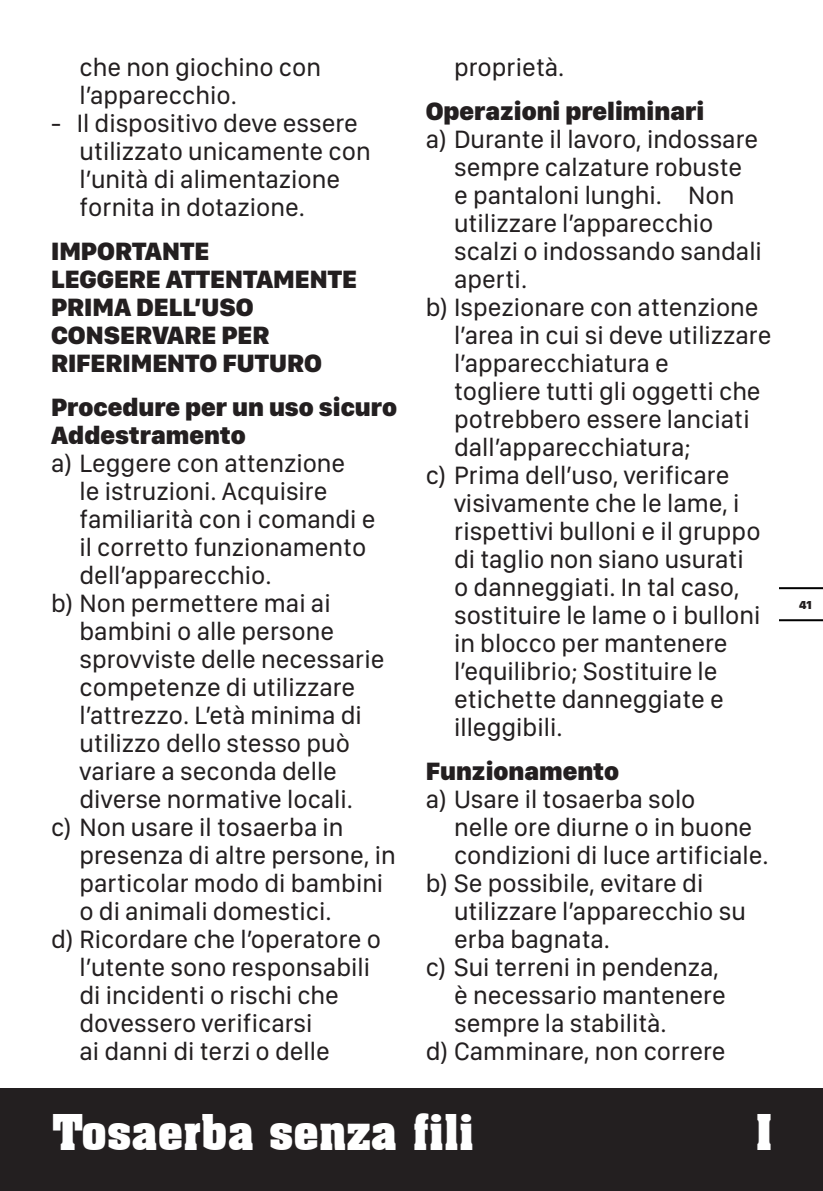
<style>
.page{position:relative;width:823px;height:1191px;background:#fff}
.page>*{position:absolute;margin:0;border:0;box-sizing:border-box;transform-origin:0 0}
.t1{font:700 48px "Aachen BT";letter-spacing:-.01em;color:#fff;scale:.95 1}
.t2{font:26px/28px "SF Compact Display";color:#231f20}
.t3{font:900 26px/28px "SF Compact Display";color:#231f20}
.t4{font:900 12px "SF Compact Display";color:#231f20}
</style>
<div class="page">
<div style="left:0;top:1089px;width:822px;height:102px;background:#231f20"></div>
<hr style="left:779px;top:619px;width:43px;height:2px;background:#000">
<hr style="left:779px;top:587px;width:43px;height:2px;background:#000">
<p class="t2" style="left:79px;top:52px;width:243px">che non giochino con l’apparecchio.</p>
<p class="t2" style="left:79px;top:108px;width:292px;text-indent:-28px">- Il dispositivo deve essere utilizzato unicamente con l’unità di alimentazione fornita in dotazione.</p>
<p class="t3" style="left:51px;top:236px;width:160px">IMPORTANTE</p>
<p class="t3" style="left:51px;top:264px;width:307px">LEGGERE ATTENTAMENTE<br>PRIMA DELL’USO</p>
<p class="t3" style="left:51px;top:320px;width:272px">CONSERVARE PER<br>RIFERIMENTO FUTURO</p>
<p class="t3" style="left:51px;top:392px;width:347px">Procedure per un uso sicuro</p>
<p class="t3" style="left:51px;top:420px;width:196px">Addestramento</p>
<p class="t2" style="left:79px;top:448px;width:297px;text-indent:-28px">a) Leggere con attenzione<br>le istruzioni. Acquisire familiarità con i comandi e il corretto funzionamento dell’apparecchio.</p>
<p class="t2" style="left:79px;top:588px;width:306px;text-indent:-28px">b) Non permettere mai ai bambini o alle persone sprovviste delle necessarie competenze di utilizzare l’attrezzo. L’età minima di utilizzo dello stesso può variare a seconda delle diverse normative locali.</p>
<p class="t2" style="left:79px;top:812px;width:317px;text-indent:-28px">c) Non usare il tosaerba in presenza di altre persone, in particolar modo di bambini o di animali domestici.</p>
<p class="t2" style="left:79px;top:924px;width:303px;text-indent:-28px">d) Ricordare che l’operatore o l’utente sono responsabili di incidenti o rischi che dovessero verificarsi<br>ai danni di terzi o delle</p>
<p class="t2" style="left:454px;top:52px;width:112px">proprietà.</p>
<p class="t3" style="left:425px;top:96px;width:280px">Operazioni preliminari</p>
<p class="t2" style="left:454px;top:124px;width:309px;text-indent:-28px">a) Durante il lavoro, indossare sempre calzature robuste e pantaloni lunghi. Non utilizzare l’apparecchio scalzi o indossando sandali aperti.</p>
<p class="t2" style="left:454px;top:292px;width:319px;text-indent:-28px">b) Ispezionare con attenzione l’area in cui si deve utilizzare l’apparecchiatura e<br>togliere tutti gli oggetti che potrebbero essere lanciati dall’apparecchiatura;</p>
<p class="t2" style="left:454px;top:460px;width:308px;text-indent:-28px">c) Prima dell’uso, verificare visivamente che le lame, i rispettivi bulloni e il gruppo di taglio non siano usurati o danneggiati. In tal caso, sostituire le lame o i bulloni in blocco per mantenere l’equilibrio; Sostituire le etichette danneggiate e illeggibili.</p>
<p class="t3" style="left:425px;top:756px;width:195px">Funzionamento</p>
<p class="t2" style="left:454px;top:784px;width:316px;text-indent:-28px">a) Usare il tosaerba solo<br>nelle ore diurne o in buone condizioni di luce artificiale.</p>
<p class="t2" style="left:454px;top:868px;width:293px;text-indent:-28px">b) Se possibile, evitare di utilizzare l’apparecchio su erba bagnata.</p>
<p class="t2" style="left:454px;top:952px;width:273px;text-indent:-28px">c) Sui terreni in pendenza, è necessario mantenere sempre la stabilità.</p>
<p class="t2" style="left:425px;top:1036px;width:301px">d) Camminare, non correre</p>
<h1 class="t1" style="left:52px;top:1102px;width:445px">Tosaerba senza fili</h1>
<h1 class="t1" style="left:755px;top:1102px;width:20px">I</h1>
<p class="t4" style="left:798px;top:596px;width:14px">41</p>
</div>
